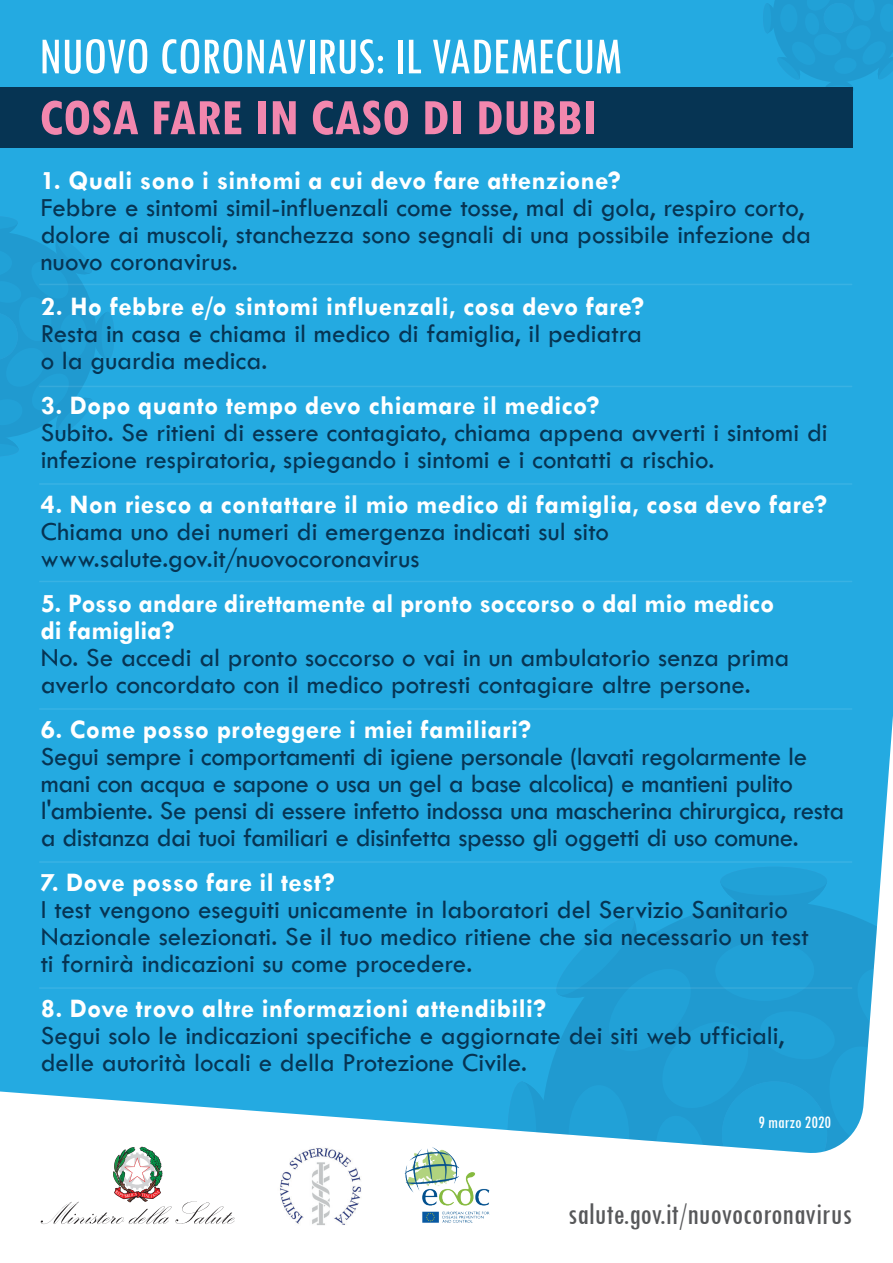
<style>
.page{position:relative;width:893px;height:1263px;background:#fff}
.page>*{position:absolute;margin:0;border:0;box-sizing:border-box;transform-origin:0 0}
.t1{font:condensed 54px "Tw Cen";letter-spacing:-.015em;color:#fff}
.t2{font:700 condensed 54px "Tw Cen";color:#f287ae}
.t3{font:condensed 31.5px "Tw Cen";color:#57585a}
.t4{font:27px/27px "Tw Cen";letter-spacing:-.005em;color:#063453}
.t5{font:700 27px/27px "Tw Cen";letter-spacing:.01em;color:#fff}
.t6{font:condensed 18px "Tw Cen";color:#fff}
</style>
<div class="page">
<div style="left:0;top:0;width:893px;height:1147px;background:#24aae1"></div>
<div style="left:720px;top:867px;width:107px;height:28px;background:#21a1d7;border-radius:50%"></div>
<svg style="left:508px;top:881px;width:385px;height:272px;background:#36a9da"></svg>
<div style="left:101px;top:312px;width:13px;height:48px;background:#21a1d7;border-radius:50%"></div>
<svg style="left:0;top:216px;width:108px;height:241px;background:#21a1d7"></svg>
<div style="left:824px;top:85px;width:30px;height:9px;background:#063453;border-radius:50%"></div>
<div style="left:763px;top:3px;width:8px;height:30px;background:#21a1d7;border-radius:50%"></div>
<svg style="left:766px;top:0;width:127px;height:90px;background:#219fd5"></svg>
<div style="left:0;top:87px;width:852px;height:61px;background:#063453"></div>
<svg style="left:41px;top:1147px;width:194px;height:77px"></svg>
<hr style="left:39px;top:284px;width:813px;height:1px;background:#fff">
<hr style="left:39px;top:386px;width:813px;height:1px;background:#fff">
<hr style="left:39px;top:483px;width:813px;height:2px;background:#fff">
<hr style="left:39px;top:581px;width:813px;height:1px;background:#fff">
<hr style="left:39px;top:708px;width:813px;height:2px;background:#fff">
<hr style="left:39px;top:861px;width:813px;height:2px;background:#fff">
<hr style="left:39px;top:987px;width:813px;height:2px;background:#fff">
<img style="left:261px;top:1142px;width:120px;height:83px">
<img style="left:404px;top:1146px;width:86px;height:77px">
<h1 class="t1" style="left:39px;top:24px;width:584px">NUOVO CORONAVIRUS: IL VADEMECUM</h1>
<h1 class="t2" style="left:39px;top:85px;width:559px">COSA FARE IN CASO DI DUBBI</h1>
<p class="t5" style="left:41px;top:166px;width:581px">1. Quali sono i sintomi a cui devo fare attenzione?</p>
<p class="t4" style="left:41px;top:194px;width:772px">Febbre e sintomi simil-influenzali come tosse, mal di gola, respiro corto, dolore ai muscoli, stanchezza sono segnali di una possibile infezione da nuovo coronavirus.</p>
<p class="t5" style="left:41px;top:292px;width:605px">2. Ho febbre e/o sintomi influenzali, cosa devo fare?</p>
<p class="t4" style="left:41px;top:320px;width:603px">Resta in casa e chiama il medico di famiglia, il pediatra o la guardia medica.</p>
<p class="t5" style="left:41px;top:391px;width:560px">3. Dopo quanto tempo devo chiamare il medico?</p>
<p class="t4" style="left:41px;top:419px;width:788px">Subito. Se ritieni di essere contagiato, chiama appena avverti i sintomi di infezione respiratoria, spiegando i sintomi e i contatti a rischio.</p>
<p class="t5" style="left:41px;top:490px;width:788px">4. Non riesco a contattare il mio medico di famiglia, cosa devo fare?</p>
<p class="t4" style="left:41px;top:518px;width:570px">Chiama uno dei numeri di emergenza indicati sul sito www.salute.gov.it/nuovocoronavirus</p>
<p class="t5" style="left:41px;top:589px;width:735px">5. Posso andare direttamente al pronto soccorso o dal mio medico di famiglia?</p>
<p class="t4" style="left:41px;top:644px;width:750px">No. Se accedi al pronto soccorso o vai in un ambulatorio senza prima averlo concordato con il medico potresti contagiare altre persone.</p>
<p class="t5" style="left:41px;top:715px;width:492px">6. Come posso proteggere i miei familiari?</p>
<p class="t4" style="left:41px;top:743px;width:805px">Segui sempre i comportamenti di igiene personale (lavati regolarmente le mani con acqua e sapone o usa un gel a base alcolica) e mantieni pulito l'ambiente. Se pensi di essere infetto indossa una mascherina chirurgica, resta a distanza dai tuoi familiari e disinfetta spesso gli oggetti di uso comune.</p>
<p class="t5" style="left:41px;top:868px;width:296px">7. Dove posso fare il test?</p>
<p class="t4" style="left:41px;top:896px;width:770px">I test vengono eseguiti unicamente in laboratori del Servizio Sanitario<br>Nazionale selezionati. Se il tuo medico ritiene che sia necessario un test ti fornirà indicazioni su come procedere.</p>
<p class="t5" style="left:41px;top:994px;width:507px">8. Dove trovo altre informazioni attendibili?</p>
<p class="t4" style="left:41px;top:1022px;width:745px">Segui solo le indicazioni specifiche e aggiornate dei siti web ufficiali, delle autorità locali e della Protezione Civile.</p>
<p class="t6" style="left:758px;top:1111px;width:74px">9 marzo 2020</p>
<p class="t3" style="left:567px;top:1195px;width:286px">salute.gov.it/nuovocoronavirus</p>
</div>
